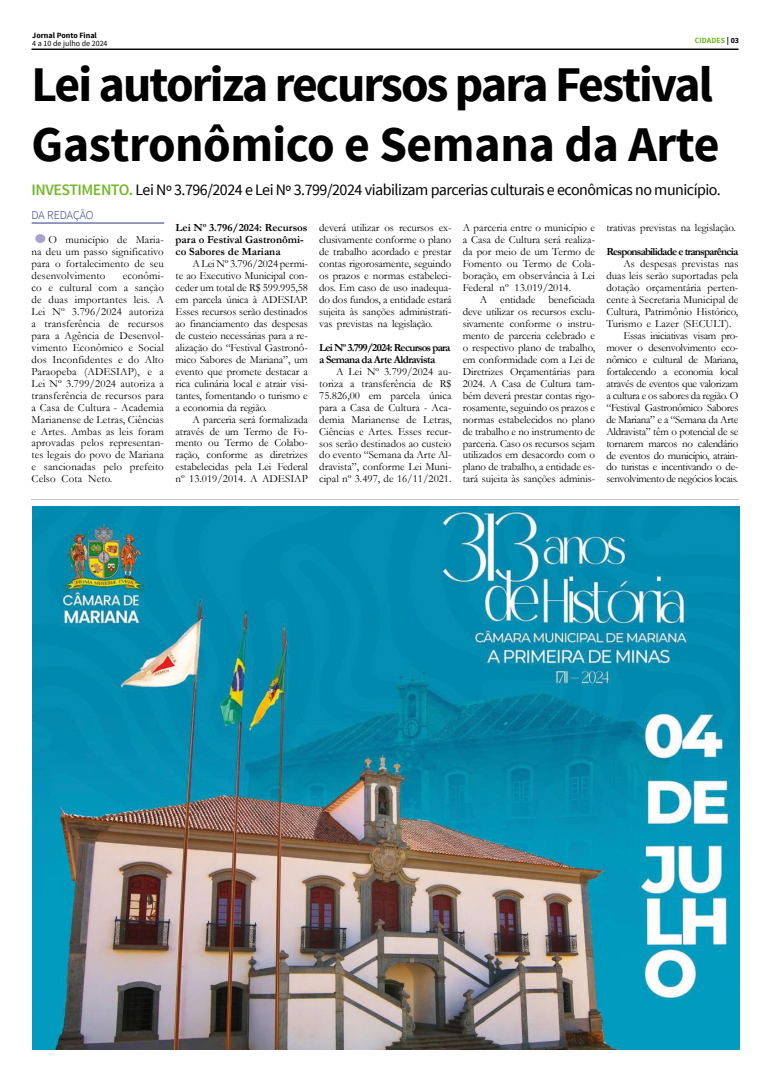
<style>
.page{position:relative;width:766px;height:1078px;background:#fff}
.page>*{position:absolute;margin:0;border:0;box-sizing:border-box;transform-origin:0 0}
.t1{font:700 49.8px/59.8px "Source Sans Pro";letter-spacing:-.04em;color:#000}
.t2{font:15.9px "Source Sans Pro";letter-spacing:-.03em;color:#000}
.t3{font:300 12px "Source Sans Pro";letter-spacing:-.01em;color:#283583}
.t4{font:11px/12px "Garamond";letter-spacing:-.01em;color:#000;text-align:justify}
.t5{font:11px "Garamond";letter-spacing:-.03em;color:#000}
.t6{font:700 11px/12px "Garamond";color:#000}
.t7{font:700 11px/12px "Garamond";letter-spacing:-.05em;color:#000}
.t8{font:700 11px "Garamond";letter-spacing:-.07em;color:#000}
.t9{font:8px "Source Sans Pro";color:#000}
.t10{font:700 8px "Source Sans Pro";color:#000}
.t11{font:700 8px "Source Sans Pro";color:#76b82a}
.s1{font-weight:600;color:#76b82a}
.s2{color:#000}
</style>
<div class="page">
<hr style="left:32px;top:49px;width:706px;height:1px;background:#000">
<hr style="left:32px;top:499px;width:706px;height:1px;background:#c6c6c6">
<img style="left:32px;top:506px;width:707px;height:543px">
<hr style="left:32px;top:223px;width:132px;height:1px;background:#283583">
<div style="left:35px;top:234px;width:10px;height:9px;background:#a7a3cc;border-radius:50%"></div>
<p class="t10" style="left:32px;top:30px;width:66px">Jornal Ponto Final</p>
<p class="t9" style="left:32px;top:38px;width:77px">4 a 10 de julho de 2024</p>
<h1 class="t1" style="left:32px;top:56px;width:689px">Lei autoriza recursos para Festival<br>Gastronômico e Semana da Arte</h1>
<h2 class="t2" style="left:32px;top:180px;width:690px"><span class="s1">INVESTIMENTO.</span> Lei Nº 3.796/2024 e Lei Nº 3.799/2024 viabilizam parcerias culturais e econômicas no município.</h2>
<p class="t3" style="left:32px;top:208px;width:63px">DA REDAÇÃO</p>
<p class="t4" style="left:32px;top:233px;width:134px;text-indent:17px">O município de Maria&shy;na deu um passo significativo para o fortalecimento de seu desenvolvimento</p>
<p class="t11" style="left:694px;top:35px;width:46px">CIDADES <span class="s2">| 03</span></p>
<p class="t6" style="left:175px;top:221px;width:133px">Lei Nº 3.796/2024: Recursos para o Festival Gastronômi&shy;co Sabores de Mariana</p>
<p class="t4" style="left:175px;top:257px;width:134px;text-indent:17px">A Lei Nº 3.796/2024 permi&shy;te ao Executivo Municipal con&shy;ceder um total de R$ 599.995,58 em parcela única à ADESIAP.<br>Esses recursos serão destinados ao financiamento das despesas de custeio necessárias para a re&shy;alização do “Festival Gastronô&shy;mico Sabores de Mariana”, um evento que promete destacar a rica culinária local e atrair visi&shy;tantes, fomentando o turismo e a economia da região.</p>
<p class="t4" style="left:175px;top:412px;width:134px;text-indent:17px">A parceria será formalizada através de um Termo de Fo&shy;mento ou Termo de Colabo&shy;ração, conforme as diretrizes estabelecidas pela Lei Federal nº 13.019/2014. A ADESIAP</p>
<p class="t4" style="left:319px;top:221px;width:134px">deverá utilizar os recursos ex&shy;clusivamente conforme o plano de trabalho acordado e prestar contas rigorosamente, seguindo os prazos e normas estabeleci&shy;dos. Em caso de uso inadequa&shy;do dos fundos, a entidade estará sujeita às sanções administrati&shy;vas previstas na legislação.</p>
<p class="t7" style="left:319px;top:341px;width:133px">Lei Nº 3.799/2024: Recursos para a Semana da Arte Aldravista</p>
<p class="t4" style="left:319px;top:365px;width:134px;text-indent:17px">A Lei Nº 3.799/2024 au&shy;toriza a transferência de R$ 75.826,00 em parcela única para a Casa de Cultura - Aca&shy;demia Marianense de Letras, Ciências e Artes. Esses recur&shy;sos serão destinados ao custeio do evento “Semana da Arte Al&shy;dravista”, conforme Lei Muni&shy;cipal nº 3.497, de 16/11/2021.</p>
<p class="t4" style="left:462px;top:221px;width:134px">A parceria entre o município e a Casa de Cultura será realiza&shy;da por meio de um Termo de Fomento ou Termo de Cola&shy;boração, em observância à Lei Federal nº 13.019/2014.</p>
<p class="t4" style="left:462px;top:293px;width:134px;text-indent:17px">A entidade beneficiada deve utilizar os recursos exclu&shy;sivamente conforme o instru&shy;mento de parceria celebrado e o respectivo plano de trabalho, em conformidade com a Lei de Diretrizes Orçamentárias para 2024. A Casa de Cultura tam&shy;bém deverá prestar contas rigo&shy;rosamente, seguindo os prazos e normas estabelecidos no plano de trabalho e no instrumento de parceria. Caso os recursos sejam utilizados em desacordo com o plano de trabalho, a entidade es&shy;tará sujeita às sanções adminis-</p>
<p class="t4" style="left:606px;top:221px;width:131px">trativas previstas na legislação.</p>
<p class="t8" style="left:606px;top:244px;width:133px">Responsabilidade e transparência</p>
<p class="t4" style="left:623px;top:257px;width:116px">As despesas previstas nas</p>
<p class="t4" style="left:606px;top:269px;width:133px">duas leis serão suportadas pela</p>
<p class="t4" style="left:606px;top:281px;width:133px">dotação orçamentária perten-</p>
<p class="t4" style="left:606px;top:293px;width:133px">cente à Secretaria Municipal de</p>
<p class="t4" style="left:606px;top:305px;width:133px">Cultura, Patrimônio Histórico,</p>
<p class="t4" style="left:606px;top:317px;width:126px">Turismo e Lazer (SECULT).</p>
<p class="t5" style="left:623px;top:328px;width:116px">Essas iniciativas visam pro-</p>
<p class="t5" style="left:606px;top:340px;width:133px">mover o desenvolvimento eco-</p>
<p class="t5" style="left:606px;top:352px;width:133px">nômico e cultural de Mariana,</p>
<p class="t5" style="left:606px;top:364px;width:133px">fortalecendo a economia local</p>
<p class="t5" style="left:606px;top:376px;width:133px">através de eventos que valorizam</p>
<p class="t5" style="left:606px;top:388px;width:133px">a cultura e os sabores da região. O</p>
<p class="t5" style="left:606px;top:399px;width:133px">“Festival Gastronômico Sabores</p>
<p class="t5" style="left:606px;top:411px;width:133px">de Mariana” e a “Semana da Arte</p>
<p class="t5" style="left:606px;top:423px;width:133px">Aldravista” têm o potencial de se</p>
<p class="t5" style="left:606px;top:435px;width:133px">tornarem marcos no calendário</p>
<p class="t5" style="left:606px;top:447px;width:133px">de eventos do município, atrain-</p>
<p class="t5" style="left:606px;top:459px;width:133px">do turistas e incentivando o de-</p>
<p class="t5" style="left:606px;top:471px;width:133px">senvolvimento de negócios locais.</p>
<p class="t4" style="left:32px;top:269px;width:134px;text-indent:91px">econômi&shy;co e cultural com a sanção de duas importantes leis. A Lei Nº 3.796/2024 autoriza a transferência de recursos para a Agência de Desenvol&shy;vimento Econômico e Social dos Inconfidentes e do Alto Paraopeba (ADESIAP), e a Lei Nº 3.799/2024 autoriza a transferência de recursos para a Casa de Cultura - Academia Marianense de Letras, Ciências e Artes. Ambas as leis foram aprovadas pelos representan&shy;tes legais do povo de Mariana e sancionadas pelo prefeito Celso Cota Neto.</p>
</div>
